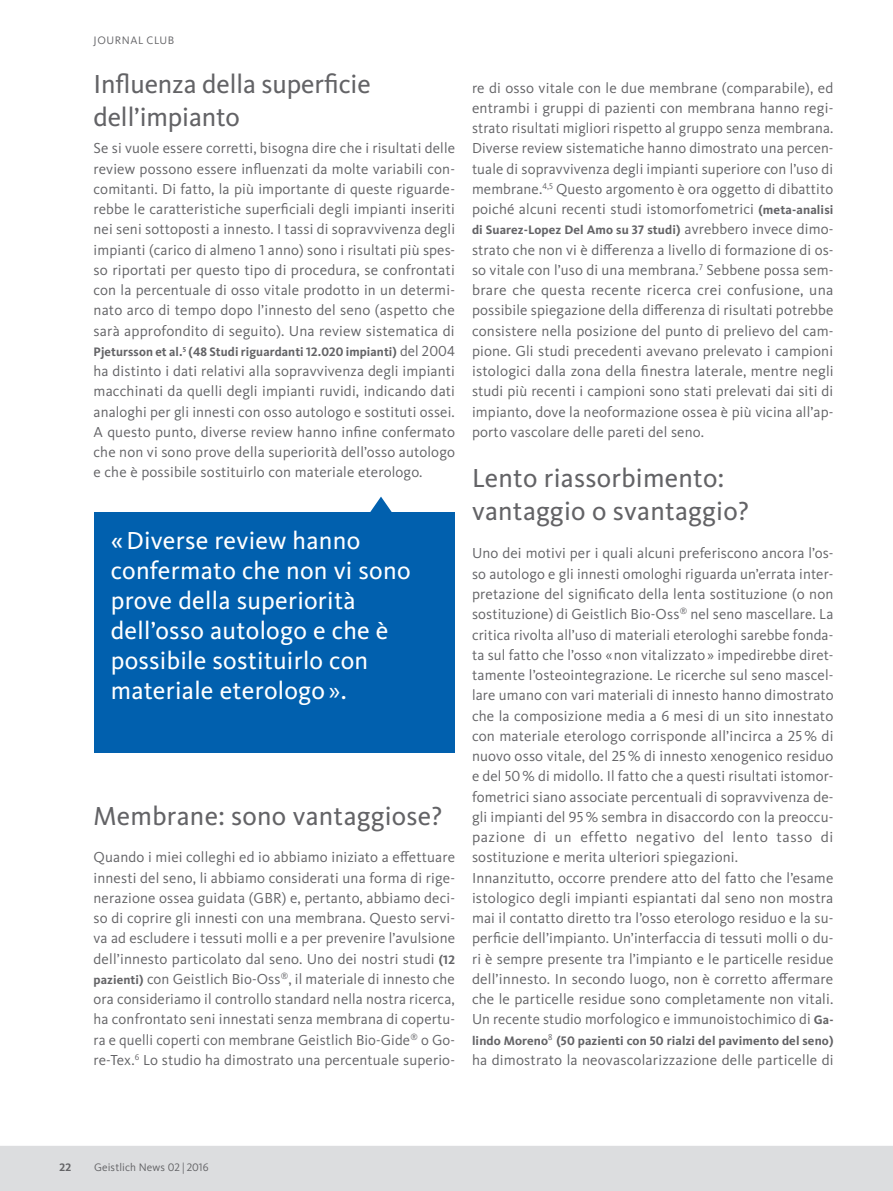
<style>
.page{position:relative;width:893px;height:1191px;background:#fff}
.page>*{position:absolute;margin:0;border:0;box-sizing:border-box;transform-origin:0 0}
.t1{font:27px/33px "Kievit Pro";letter-spacing:.01em;color:#636366}
.quotation_white{font:25.5px/30px "Kievit Pro";letter-spacing:.01em;color:#fff}
.body_text{font:15px/20.2px "Kievit Pro";letter-spacing:.01em;color:#636366;text-align:justify}
.body_text-2{font:700 12.75px "Kievit Pro";letter-spacing:.01em;color:#636366}
.body_text-3{font:11.25px "Kievit Pro";letter-spacing:.01em;color:#636366}
.rubric{font:11.25px "Kievit Pro";letter-spacing:.05em;color:#636366}
.body_text-4{font:700 11.25px "Kievit Pro";color:#636366}
.s1{font-weight:400;font-size:15px}
.s2{font-family:"Kievit OT"}
.s3{font-weight:700;font-size:12.75px}
</style>
<div class="page">
<div style="left:0;top:1146px;width:893px;height:45px;background:#dcdddf"></div>
<svg style="left:368px;top:496px;width:26px;height:17px"></svg>
<div style="left:94px;top:513px;width:361px;height:240px;background:#0160ae"></div>
<p class="rubric" style="left:94px;top:33px;width:82px">JOURNAL CLUB</p>
<p class="t1" style="left:94px;top:67px;width:279px">Influenza della superficie dell’impianto</p>
<p class="body_text" style="left:94px;top:138px;width:363px">Se si vuole essere corretti, bisogna dire che i risultati delle review possono essere influenzati da molte variabili con&shy;comitanti. Di fatto, la più importante di queste riguarde&shy;rebbe le caratteristiche superficiali degli impianti inseriti nei seni sottoposti a innesto. I tassi di sopravvivenza degli impianti (carico di almeno 1 anno) sono i risultati più spes&shy;so riportati per questo tipo di procedura, se confrontati con la percentuale di osso vitale prodotto in un determi&shy;nato arco di tempo dopo l’innesto del seno (aspetto che sarà approfondito di seguito). Una review sistematica di</p>
<p class="body_text-2" style="left:94px;top:344px;width:363px">Pjetursson et al.<sup>5</sup> (48 Studi riguardanti 12.020 impianti) <span class="s1">del 2004</span></p>
<p class="body_text" style="left:94px;top:361px;width:363px">ha distinto i dati relativi alla sopravvivenza degli impianti macchinati da quelli degli impianti ruvidi, indicando dati analoghi per gli innesti con osso autologo e sostituti ossei.<br>A questo punto, diverse review hanno infine confermato che non vi sono prove della superiorità dell’osso autologo e che è possibile sostituirlo con materiale eterologo.</p>
<p class="quotation_white" style="left:111px;top:525px;width:301px">« Diverse review hanno confermato che non vi sono prove della superiorità dell’osso autologo e che è possibile sostituirlo con materiale eterologo<span class="s2">»</span>.</p>
<p class="t1" style="left:94px;top:799px;width:351px">Membrane: sono vantaggiose?</p>
<p class="body_text" style="left:94px;top:847px;width:363px">Quando i miei colleghi ed io abbiamo iniziato a effettuare innesti del seno, li abbiamo considerati una forma di rige&shy;nerazione ossea guidata (GBR) e, pertanto, abbiamo deci&shy;so di coprire gli innesti con una membrana. Questo servi&shy;va ad escludere i tessuti molli e a per prevenire l’avulsione dell’innesto particolato dal seno. Uno dei nostri studi <span class="s3">(12 pazienti)</span> con Geistlich Bio-Oss<sup>®</sup>, il materiale di innesto che ora consideriamo il controllo standard nella nostra ricerca, ha confrontato seni innestati senza membrana di copertu&shy;ra e quelli coperti con membrane Geistlich Bio-Gide<sup>®</sup> o Go&shy;re-Tex.<sup>6</sup> Lo studio ha dimostrato una percentuale superio-</p>
<p class="body_text" style="left:472px;top:77px;width:363px">re di osso vitale con le due membrane (comparabile), ed entrambi i gruppi di pazienti con membrana hanno regi&shy;strato risultati migliori rispetto al gruppo senza membrana.</p>
<p class="body_text" style="left:472px;top:138px;width:363px">Diverse review sistematiche hanno dimostrato una percen&shy;tuale di sopravvivenza degli impianti superiore con l’uso di membrane.<sup>4,5</sup> Questo argomento è ora oggetto di dibattito poiché alcuni recenti studi istomorfometrici <span class="s3">(meta-analisi</span></p>
<p class="body_text-2" style="left:472px;top:222px;width:363px">di Suarez-Lopez Del Amo su 37 studi) <span class="s1">avrebbero invece dimo-</span></p>
<p class="body_text" style="left:472px;top:239px;width:363px">strato che non vi è differenza a livello di formazione di os&shy;so vitale con l’uso di una membrana.<sup>7</sup> Sebbene possa sem&shy;brare che questa recente ricerca crei confusione, una possibile spiegazione della differenza di risultati potrebbe consistere nella posizione del punto di prelievo del cam&shy;pione. Gli studi precedenti avevano prelevato i campioni istologici dalla zona della finestra laterale, mentre negli studi più recenti i campioni sono stati prelevati dai siti di impianto, dove la neoformazione ossea è più vicina all’ap&shy;porto vascolare delle pareti del seno.</p>
<p class="t1" style="left:472px;top:461px;width:279px">Lento riassorbimento: vantaggio o svantaggio?</p>
<p class="body_text" style="left:472px;top:543px;width:363px">Uno dei motivi per i quali alcuni preferiscono ancora l’os&shy;so autologo e gli innesti omologhi riguarda un’errata inter&shy;pretazione del significato della lenta sostituzione (o non sostituzione) di Geistlich Bio-Oss<sup>®</sup> nel seno mascellare. La critica rivolta all’uso di materiali eterologhi sarebbe fonda&shy;ta sul fatto che l’osso «non vitalizzato <span class="s2">»</span> impedirebbe diret&shy;tamente l’osteointegrazione. Le ricerche sul seno mascel&shy;lare umano con vari materiali di innesto hanno dimostrato che la composizione media a 6 mesi di un sito innestato con materiale eterologo corrisponde all’incirca a 25 % di nuovo osso vitale, del 25 % di innesto xenogenico residuo e del 50 % di midollo. Il fatto che a questi risultati istomor&shy;fometrici siano associate percentuali di sopravvivenza de&shy;gli impianti del 95 % sembra in disaccordo con la preoccu&shy;pazione di un effetto negativo del lento tasso di sostituzione e merita ulteriori spiegazioni.</p>
<p class="body_text" style="left:472px;top:867px;width:363px">Innanzitutto, occorre prendere atto del fatto che l’esame istologico degli impianti espiantati dal seno non mostra mai il contatto diretto tra l’osso eterologo residuo e la su&shy;perficie dell’impianto. Un’interfaccia di tessuti molli o du&shy;ri è sempre presente tra l’impianto e le particelle residue dell’innesto. In secondo luogo, non è corretto affermare che le particelle residue sono completamente non vitali.<br>Un recente studio morfologico e immunoistochimico di <span class="s3">Ga-</span></p>
<p class="body_text-2" style="left:472px;top:1032px;width:363px">lindo Moreno<sup>8</sup> (50 pazienti con 50 rialzi del pavimento del seno)</p>
<p class="body_text" style="left:472px;top:1049px;width:363px">ha dimostrato la neovascolarizzazione delle particelle di</p>
<p class="body_text-4" style="left:60px;top:1160px;width:13px">22</p>
<p class="body_text-3" style="left:94px;top:1160px;width:116px">Geistlich News 02 | 2016</p>
</div>
